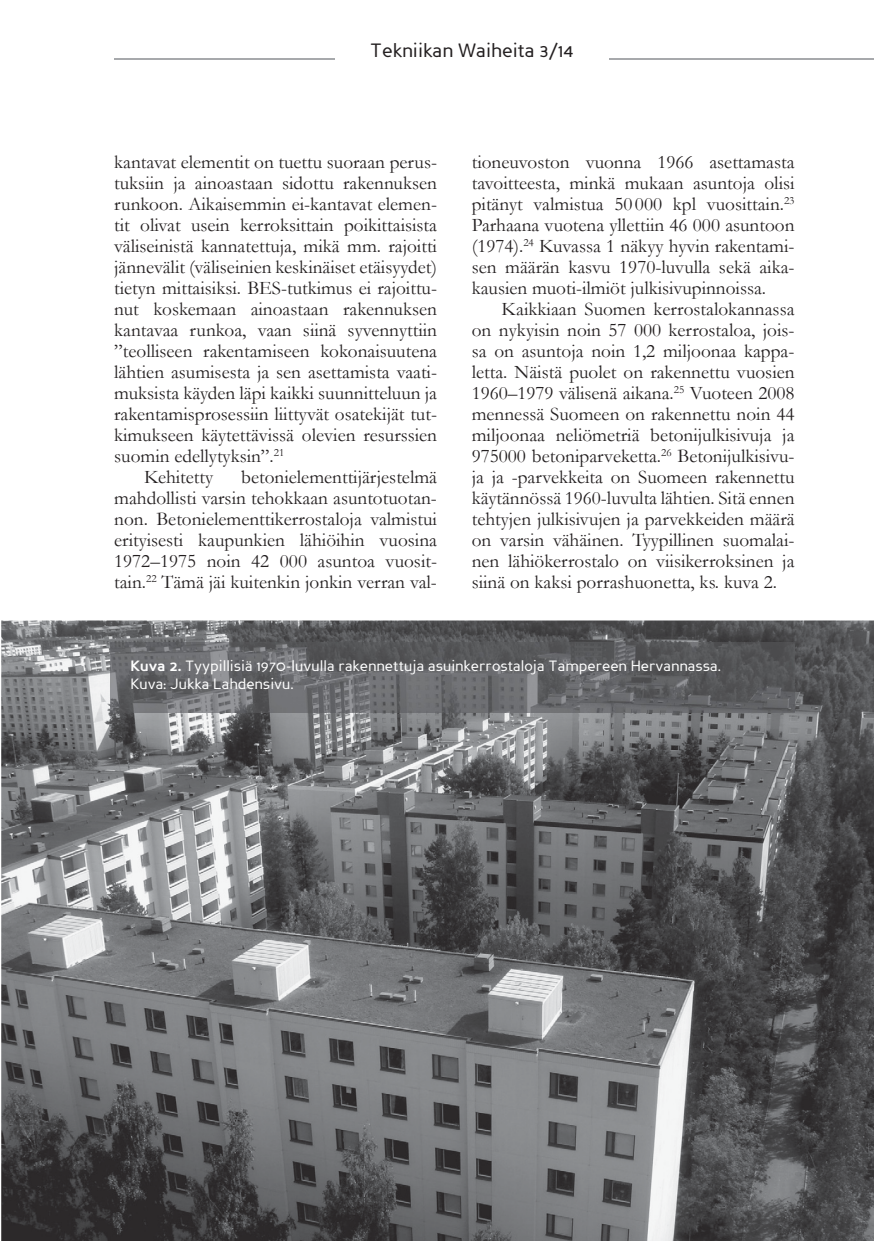
<style>
.page{position:relative;width:874px;height:1241px;background:#fff}
.page>*{position:absolute;margin:0;border:0;box-sizing:border-box;transform-origin:0 0}
.t1{font:19.25px/21px "Garamond";color:#231f20;text-align:justify}
.t2{font:19.25px "Perspective Sans";color:#231f20}
.t3{font:14.88px/17.8px "Perspective Sans";color:#fff}
.s1{font-weight:700}
</style>
<div class="page">
<hr style="left:608px;top:58px;width:265px;height:2px;background:#a7a9ac">
<hr style="left:114px;top:58px;width:220px;height:2px;background:#a7a9ac">
<img style="left:1px;top:620px;width:872px;height:620px">
<img style="left:111px;top:642px;width:683px;height:70px">
<p class="t2" style="left:370px;top:42px;width:204px">Tekniikan Waiheita 3/14</p>
<p class="t1" style="left:114px;top:152px;width:324px">kantavat elementit on tuettu suoraan perus-</p>
<p class="t1" style="left:114px;top:173px;width:324px">tuksiin ja ainoastaan sidottu rakennuksen</p>
<p class="t1" style="left:114px;top:194px;width:324px">runkoon. Aikaisemmin ei-kantavat elemen-</p>
<p class="t1" style="left:114px;top:215px;width:324px">tit olivat usein kerroksittain poikittaisista</p>
<p class="t1" style="left:114px;top:236px;width:324px">väliseinistä kannatettuja, mikä mm. rajoitti</p>
<p class="t1" style="left:114px;top:257px;width:324px">jännevälit (väliseinien keskinäiset etäisyydet)</p>
<p class="t1" style="left:114px;top:278px;width:324px">tietyn mittaisiksi. BES-tutkimus ei rajoittu-</p>
<p class="t1" style="left:114px;top:299px;width:324px">nut koskemaan ainoastaan rakennuksen</p>
<p class="t1" style="left:114px;top:320px;width:324px">kantavaa runkoa, vaan siinä syvennyttiin</p>
<p class="t1" style="left:114px;top:341px;width:324px">”teolliseen rakentamiseen kokonaisuutena</p>
<p class="t1" style="left:114px;top:362px;width:324px">lähtien asumisesta ja sen asettamista vaati-</p>
<p class="t1" style="left:114px;top:383px;width:324px">muksista käyden läpi kaikki suunnitteluun ja</p>
<p class="t1" style="left:114px;top:404px;width:324px">rakentamisprosessiin liittyvät osatekijät tut-</p>
<p class="t1" style="left:114px;top:425px;width:324px">kimukseen käytettävissä olevien resurssien</p>
<p class="t1" style="left:114px;top:446px;width:171px">suomin edellytyksin”.<sup>21</sup></p>
<p class="t1" style="left:144px;top:467px;width:71px">Kehitetty</p>
<p class="t1" style="left:114px;top:467px;width:324px;text-indent:127px">betonielementtijärjestelmä mahdollisti varsin tehokkaan asuntotuotan&shy;non. Betonielementtikerrostaloja valmistui erityisesti kaupunkien lähiöihin vuosina 1972–1975 noin 42 000 asuntoa vuosit&shy;tain.<sup>22</sup> Tämä jäi kuitenkin jonkin verran val-</p>
<p class="t1" style="left:471px;top:152px;width:324px">tioneuvoston vuonna 1966 asettamasta tavoitteesta, minkä mukaan asuntoja olisi pitänyt valmistua 50 000 kpl vuosittain.<sup>23<br></sup>Parhaana vuotena yllettiin 46 000 asuntoon (1974).<sup>24</sup> Kuvassa 1 näkyy hyvin rakentami&shy;sen määrän kasvu 1970-luvulla sekä aika&shy;kausien muoti-ilmiöt julkisivupinnoissa.</p>
<p class="t1" style="left:471px;top:299px;width:324px;text-indent:30px">Kaikkiaan Suomen kerrostalokannassa on nykyisin noin 57 000 kerrostaloa, jois&shy;sa on asuntoja noin 1,2 miljoonaa kappa&shy;letta. Näistä puolet on rakennettu vuosien 1960–1979 välisenä aikana.<sup>25</sup> Vuoteen 2008 mennessä Suomeen on rakennettu noin 44 miljoonaa neliömetriä betonijulkisivuja ja 975000 betoniparveketta.<sup>26</sup> Betonijulkisivu&shy;ja ja -parvekkeita on Suomeen rakennettu käytännössä 1960-luvulta lähtien. Sitä ennen tehtyjen julkisivujen ja parvekkeiden määrä on varsin vähäinen. Tyypillinen suomalai&shy;nen lähiökerrostalo on viisikerroksinen ja siinä on kaksi porrashuonetta, ks. kuva 2.</p>
<p class="t3" style="left:130px;top:658px;width:592px"><span class="s1">Kuva 2.</span> Tyypillisiä 1970-luvulla rakennettuja asuinkerrostaloja Tampereen Hervannassa.<br>Kuva: Jukka Lahdensivu.</p>
</div>
